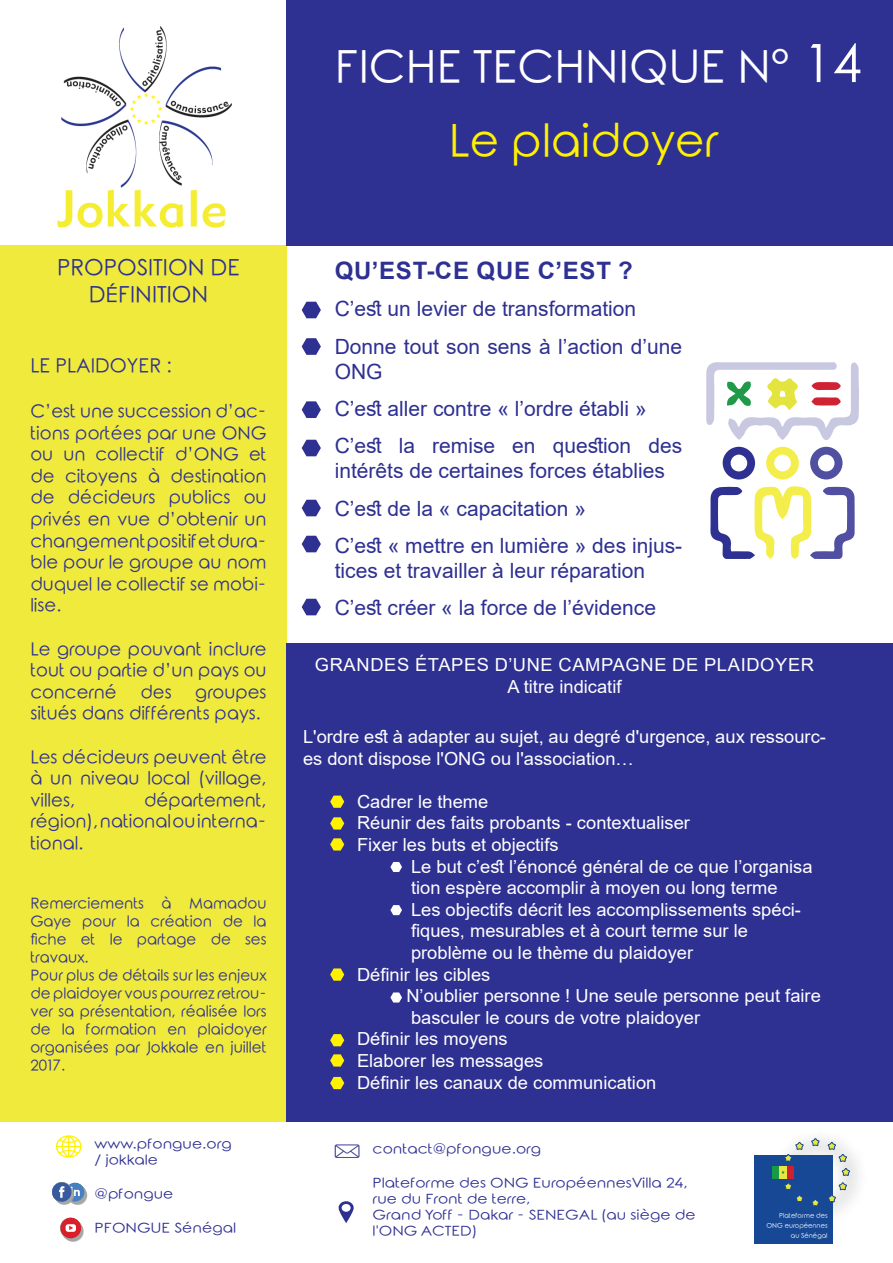
<style>
.page{position:relative;width:893px;height:1263px;background:#fff}
.page>*{position:absolute;margin:0;border:0;box-sizing:border-box;transform-origin:0 0}
.t1{font:45px/73.8px "Rounded Elegance";color:#fff}
.t2{font:700 24px "Arial";letter-spacing:.035em;color:#2e3092}
.t3{font:22.5px/27px "Rounded Elegance";color:#2e3092;text-align:center}
.t4{font:21px/37.2px "Arial";color:#2e3092}
.t5{font:19.5px "Rounded Elegance";color:#2e3092}
.t6{font:18px/21.6px "Arial";color:#fff}
.t7{font:18px/21.6px "Rounded Elegance";color:#2e3092;text-align:justify}
.t8{font:18px/21.6px "Arial";letter-spacing:.035em;color:#fff;text-align:center}
.t9{font:15px/18px "Rounded Elegance";color:#2e3092}
.t10{font:13.5px/16.2px "Rounded Elegance";color:#2e3092;scale:1.15 1}
.t11{font:6.6px/10.1px "Rounded Elegance";color:#fff;text-align:right}
.s1{font-size:52.5px}
.s2{color:#fff101}
</style>
<div class="page">
<div style="left:0;top:245px;width:286px;height:877px;background:#efea3c"></div>
<div style="left:286px;top:0;width:607px;height:245px;background:#2e3092"></div>
<img style="left:57px;top:27px;width:174px;height:201px">
<div style="left:754px;top:1155px;width:78px;height:89px;background:#164895"></div>
<img style="left:832px;top:1217px;width:1px;height:16px">
<img style="left:772px;top:1164px;width:92px;height:53px">
<img style="left:777px;top:1136px;width:53px;height:81px">
<svg style="left:783px;top:1182px;width:21px;height:21px"></svg>
<svg style="left:827px;top:1142px;width:23px;height:61px"></svg>
<svg style="left:783px;top:1142px;width:21px;height:21px"></svg>
<div style="left:772px;top:1166px;width:7px;height:12px;background:#199a47"></div>
<div style="left:787px;top:1166px;width:7px;height:12px;background:#d01f31"></div>
<svg style="left:779px;top:1166px;width:8px;height:12px"></svg>
<svg style="left:68px;top:1186px;width:19px;height:19px"></svg>
<svg style="left:68px;top:1185px;width:19px;height:19px"></svg>
<div style="left:67px;top:1185px;width:19px;height:19px;background:#a4a7a7;border-radius:50%"></div>
<div style="left:67px;top:1184px;width:19px;height:19px;background:#a4a7a7;border-radius:50%"></div>
<svg style="left:66px;top:1183px;width:19px;height:19px"></svg>
<div style="left:66px;top:1183px;width:18px;height:18px;background:#4480c2;border-radius:50%"></div>
<svg style="left:72px;top:1187px;width:8px;height:9px"></svg>
<svg style="left:55px;top:1186px;width:19px;height:19px"></svg>
<div style="left:55px;top:1185px;width:19px;height:19px;background:#acaeae;border-radius:50%"></div>
<div style="left:54px;top:1185px;width:20px;height:19px;background:#8999a8;border-radius:50%"></div>
<svg style="left:54px;top:1184px;width:20px;height:20px"></svg>
<div style="left:54px;top:1184px;width:19px;height:20px;background:#a4a7a7;border-radius:50%"></div>
<div style="left:53px;top:1183px;width:20px;height:20px;background:#a4a7a7;border-radius:50%"></div>
<svg style="left:52px;top:1182px;width:20px;height:20px"></svg>
<div style="left:52px;top:1182px;width:19px;height:20px;background:#375b9e;border-radius:50%"></div>
<svg style="left:59px;top:1186px;width:5px;height:12px"></svg>
<svg style="left:56px;top:1135px;width:26px;height:22px"></svg>
<svg style="left:63px;top:1221px;width:21px;height:21px"></svg>
<svg style="left:63px;top:1221px;width:20px;height:21px"></svg>
<div style="left:63px;top:1221px;width:20px;height:20px;background:#a4a7a7;border-radius:50%"></div>
<div style="left:62px;top:1220px;width:21px;height:21px;background:#a4a7a7;border-radius:50%"></div>
<svg style="left:60px;top:1218px;width:21px;height:21px"></svg>
<div style="left:60px;top:1218px;width:21px;height:20px;background:#d91f2a;border-radius:50%"></div>
<div style="left:66px;top:1224px;width:10px;height:8px;background:#fff;border-radius:3px"></div>
<svg style="left:69px;top:1226px;width:4px;height:4px"></svg>
<svg style="left:335px;top:1144px;width:25px;height:14px"></svg>
<svg style="left:338px;top:1201px;width:16px;height:22px"></svg>
<div style="left:287px;top:643px;width:606px;height:479px;background:#2e3092"></div>
<svg style="left:330px;top:795px;width:14px;height:13px"></svg>
<svg style="left:302px;top:302px;width:19px;height:16px"></svg>
<svg style="left:710px;top:486px;width:145px;height:73px"></svg>
<div style="left:766px;top:447px;width:33px;height:32px;background:#f4ee4d;border-radius:50%"></div>
<div style="left:810px;top:447px;width:33px;height:32px;background:#504fa1;border-radius:50%"></div>
<div style="left:723px;top:447px;width:32px;height:32px;background:#2e3092;border-radius:50%"></div>
<svg style="left:706px;top:362px;width:153px;height:78px"></svg>
<div style="left:774px;top:454px;width:17px;height:17px;background:#fff;border-radius:50%"></div>
<div style="left:818px;top:455px;width:16px;height:16px;background:#fff;border-radius:50%"></div>
<div style="left:731px;top:455px;width:16px;height:16px;background:#fff;border-radius:50%"></div>
<svg style="left:302px;top:338px;width:19px;height:17px"></svg>
<svg style="left:302px;top:401px;width:19px;height:17px"></svg>
<svg style="left:302px;top:440px;width:19px;height:16px"></svg>
<svg style="left:302px;top:500px;width:19px;height:16px"></svg>
<svg style="left:302px;top:536px;width:19px;height:16px"></svg>
<svg style="left:302px;top:599px;width:19px;height:16px"></svg>
<svg style="left:330px;top:817px;width:14px;height:12px"></svg>
<svg style="left:330px;top:838px;width:14px;height:12px"></svg>
<svg style="left:330px;top:968px;width:14px;height:13px"></svg>
<svg style="left:330px;top:1034px;width:14px;height:12px"></svg>
<svg style="left:330px;top:1054px;width:14px;height:12px"></svg>
<svg style="left:330px;top:1077px;width:14px;height:12px"></svg>
<svg style="left:390px;top:992px;width:12px;height:10px"></svg>
<svg style="left:390px;top:862px;width:12px;height:10px"></svg>
<svg style="left:390px;top:905px;width:12px;height:10px"></svg>
<h1 class="t1" style="left:449px;top:36px;width:414px;text-indent:-114px">FICHE TECHNIQUE N° <span class="s1">١٤<br></span><span class="s2">Le plaidoyer</span></h1>
<p class="t3" style="left:57px;top:256px;width:184px">PROPOSITION DE<br>DÉFINITION</p>
<p class="t5" style="left:30px;top:354px;width:143px">LE PLAIDOYER :</p>
<p class="t7" style="left:30px;top:402px;width:238px">C’est une succession d’ac&shy;tions portées par une ONG ou un collectif d’ONG et de citoyens à destination de décideurs publics ou privés en vue d’obtenir un changement positif et dura&shy;ble pour le groupe au nom duquel le collectif se mobi&shy;lise.</p>
<p class="t7" style="left:30px;top:640px;width:238px">Le groupe pouvant inclure tout ou partie d’un pays ou concerné</p>
<p class="t7" style="left:141px;top:683px;width:33px">des</p>
<p class="t7" style="left:30px;top:683px;width:238px;text-indent:165px">groupes situés dans différents pays.</p>
<p class="t7" style="left:30px;top:748px;width:238px">Les décideurs peuvent être à un niveau local (village, villes,</p>
<p class="t7" style="left:30px;top:791px;width:238px;text-indent:114px">département, région), national ou interna&shy;tional.</p>
<p class="t9" style="left:30px;top:896px;width:238px">Remerciements à Mamadou<br>Gaye pour la création de la fiche et le partage de ses travaux.<br>Pour plus de détails sur les enjeux de plaidoyer vous pourrez retrou&shy;ver sa présentation, réalisée lors de la formation en plaidoyer organisées par Jokkale en juillet<br>2017.</p>
<p class="t10" style="left:95px;top:1137px;width:121px">www.pfongue.org / jokkale</p>
<p class="t10" style="left:95px;top:1187px;width:70px">@pfongue</p>
<p class="t10" style="left:95px;top:1221px;width:125px">PFONGUE Sénégal</p>
<h2 class="t2" style="left:335px;top:254px;width:300px">QU’EST-CE QUE C’EST ?</h2>
<p class="t4" style="left:335px;top:290px;width:349px">C’est un levier de transformation<br>Donne tout son sens à l’action d’une</p>
<p class="t4" style="left:335px;top:353px;width:349px">ONG<br>C’est aller contre « l’ordre établi »<br>C’est la remise en question des</p>
<p class="t4" style="left:335px;top:452px;width:349px">intérêts de certaines forces établies<br>C’est de la « capacitation »<br>C’est « mettre en lumière » des injus-</p>
<p class="t4" style="left:335px;top:552px;width:323px">tices et travailler à leur réparation<br>C’est créer « la force de l’évidence</p>
<p class="t8" style="left:315px;top:654px;width:501px">GRANDES ÉTAPES D’UNE CAMPAGNE DE PLAIDOYER<br>A titre indicatif</p>
<p class="t6" style="left:303px;top:726px;width:524px">L'ordre est à adapter au sujet, au degré d'urgence, aux ressourc&shy;es dont dispose l'ONG ou l'association…</p>
<p class="t6" style="left:357px;top:790px;width:334px">Cadrer le theme<br>Réunir des faits probants - contextualiser<br>Fixer les buts et objectifs</p>
<p class="t6" style="left:411px;top:855px;width:403px">Le but c’est l’énoncé général de ce que l’organisa</p>
<p class="t6" style="left:411px;top:877px;width:368px">tion espère accomplir à moyen ou long terme</p>
<p class="t6" style="left:411px;top:898px;width:391px">Les objectifs décrit les accomplissements spéci-</p>
<p class="t6" style="left:411px;top:920px;width:339px">fiques, mesurables et à court terme sur le</p>
<p class="t6" style="left:411px;top:942px;width:284px">problème ou le thème du plaidoyer</p>
<p class="t6" style="left:357px;top:963px;width:135px">Définir les cibles</p>
<p class="t6" style="left:406px;top:985px;width:416px">N’oublier personne ! Une seule personne peut faire</p>
<p class="t6" style="left:411px;top:1006px;width:291px">basculer le cours de votre plaidoyer</p>
<p class="t6" style="left:357px;top:1028px;width:152px">Définir les moyens</p>
<p class="t6" style="left:357px;top:1050px;width:188px">Elaborer les messages</p>
<p class="t6" style="left:357px;top:1071px;width:301px">Définir les canaux de communication</p>
<p class="t10" style="left:373px;top:1142px;width:148px">contact@pfongue.org</p>
<p class="t10" style="left:373px;top:1176px;width:282px">Plateforme des ONG EuropéennesVilla 24, rue du Front de terre,<br>Grand Yoff - Dakar - SENEGAL (au siège de l'ONG ACTED)</p>
<p class="t11" style="left:766px;top:1211px;width:63px">Plateforme des<br>ONG européennes au Sénégal</p>
</div>
